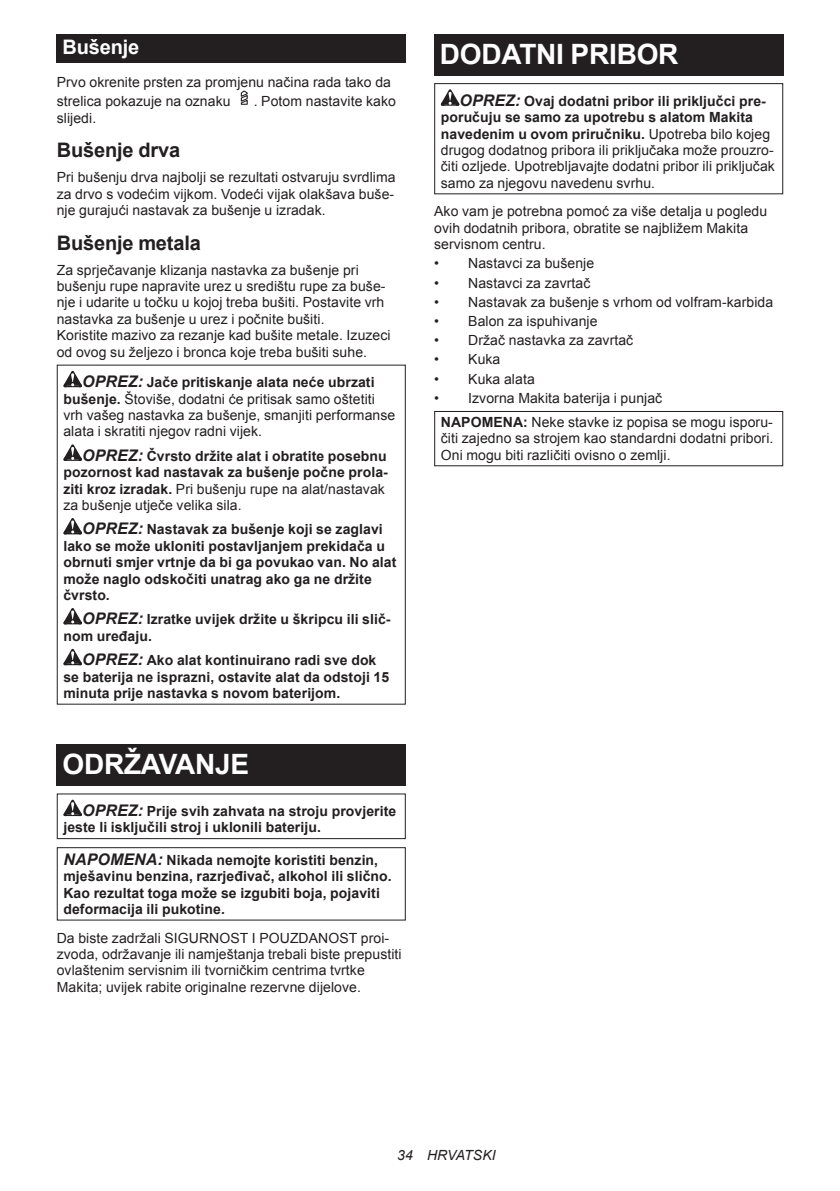
<style>
.page{position:relative;width:840px;height:1191px;background:#fff}
.page>*{position:absolute;margin:0;border:0;box-sizing:border-box;transform-origin:0 0}
.t1{font:700 28px "Arial";letter-spacing:-.01em;color:#fff}
.t2{font:700 20px "Arial";letter-spacing:-.01em;color:#231f20}
.t3{font:700 20px "Arial";letter-spacing:-.01em;color:#fff}
.t4{font:14px/16.4px "Arial";letter-spacing:.005em;color:#231f20}
.t5{font:700 14px/16.4px "Arial";letter-spacing:.005em;color:#231f20}
.t6{font:italic 14px "Arial";letter-spacing:.005em;color:#231f20}
.s1{font-weight:700;font-style:italic;font-size:16px}
.s2{font-weight:700}
.s3{font-style:italic;font-size:16px}
.s4{font-weight:400}
</style>
<div class="page">
<div style="left:57px;top:34px;width:348px;height:29px;background:#231f20"></div>
<svg style="left:240px;top:90px;width:8px;height:15px"></svg>
<svg style="left:63px;top:371px;width:19px;height:16px"></svg>
<svg style="left:63px;top:444px;width:19px;height:17px"></svg>
<svg style="left:63px;top:518px;width:19px;height:16px"></svg>
<svg style="left:63px;top:608px;width:19px;height:16px"></svg>
<svg style="left:63px;top:649px;width:19px;height:16px"></svg>
<div style="left:57px;top:744px;width:348px;height:41px;background:#231f20"></div>
<svg style="left:63px;top:799px;width:19px;height:17px"></svg>
<div style="left:57px;top:793px;width:348px;height:46px;border:1px solid #231f20"></div>
<div style="left:57px;top:847px;width:348px;height:73px;border:1px solid #231f20"></div>
<div style="left:434px;top:34px;width:348px;height:41px;background:#231f20"></div>
<svg style="left:440px;top:89px;width:19px;height:17px"></svg>
<div style="left:434px;top:83px;width:348px;height:111px;border:1px solid #231f20"></div>
<div style="left:434px;top:411px;width:348px;height:55px;border:1px solid #231f20"></div>
<h2 class="t3" style="left:62px;top:34px;width:78px">Bušenje</h2>
<p class="t4" style="left:57px;top:73px;width:335px;line-height:18.8px">Prvo okrenite prsten za promjenu načina rada tako da strelica pokazuje na oznaku</p>
<p class="t4" style="left:253px;top:93px;width:144px">. Potom nastavite kako</p>
<p class="t4" style="left:57px;top:110px;width:41px">slijedi.</p>
<h2 class="t2" style="left:57px;top:137px;width:125px">Bušenje drva</h2>
<p class="t4" style="left:57px;top:169px;width:340px;text-align:justify">Pri bušenju drva najbolji se rezultati ostvaruju svrdlima za drvo s vodećim vijkom. Vodeći vijak olakšava buše&shy;nje gurajući nastavak za bušenje u izradak.</p>
<h2 class="t2" style="left:57px;top:229px;width:146px">Bušenje metala</h2>
<p class="t4" style="left:57px;top:262px;width:335px">Za sprječavanje klizanja nastavka za bušenje pri bušenju rupe napravite urez u središtu rupe za buše&shy;nje i udarite u točku u kojoj treba bušiti. Postavite vrh nastavka za bušenje u urez i počnite bušiti.<br>Koristite mazivo za rezanje kad bušite metale. Izuzeci od ovog su željezo i bronca koje treba bušiti suhe.</p>
<p class="t4" style="left:63px;top:374px;width:333px;text-indent:19px"><span class="s1">OPREZ:</span> <span class="s2">Jače pritiskanje alata neće ubrzati bušenje.</span> Štoviše, dodatni će pritisak samo oštetiti vrh vašeg nastavka za bušenje, smanjiti performanse alata i skratiti njegov radni vijek.</p>
<p class="t5" style="left:63px;top:448px;width:326px;text-indent:19px"><span class="s3">OPREZ:</span> Čvrsto držite alat i obratite posebnu pozornost kad nastavak za bušenje počne prola&shy;ziti kroz izradak. <span class="s4">Pri bušenju rupe na alat/nastavak za bušenje utječe velika sila.</span></p>
<p class="t5" style="left:63px;top:522px;width:334px;text-indent:19px"><span class="s3">OPREZ:</span> Nastavak za bušenje koji se zaglavi lako se može ukloniti postavljanjem prekidača u obrnuti smjer vrtnje da bi ga povukao van. No alat može naglo odskočiti unatrag ako ga ne držite čvrsto.</p>
<p class="t5" style="left:63px;top:611px;width:328px;text-indent:19px"><span class="s3">OPREZ:</span> Izratke uvijek držite u škripcu ili slič&shy;nom uređaju.</p>
<p class="t5" style="left:63px;top:652px;width:327px;text-indent:19px"><span class="s3">OPREZ:</span> Ako alat kontinuirano radi sve dok se baterija ne isprazni, ostavite alat da odstoji 15 minuta prije nastavka s novom baterijom.</p>
<h1 class="t1" style="left:62px;top:745px;width:188px">ODRŽAVANJE</h1>
<p class="t5" style="left:63px;top:803px;width:334px;text-indent:19px"><span class="s3">OPREZ:</span> Prije svih zahvata na stroju provjerite jeste li isključili stroj i uklonili bateriju.</p>
<p class="t5" style="left:63px;top:852px;width:330px"><span class="s3">NAPOMENA:</span> Nikada nemojte koristiti benzin, mješavinu benzina, razrjeđivač, alkohol ili slično.<br>Kao rezultat toga može se izgubiti boja, pojaviti deformacija ili pukotine.</p>
<p class="t4" style="left:57px;top:929px;width:346px">Da biste zadržali SIGURNOST I POUZDANOST proi&shy;zvoda, održavanje ili namještanja trebali biste prepustiti ovlaštenim servisnim ili tvorničkim centrima tvrtke Makita; uvijek rabite originalne rezervne dijelove.</p>
<h1 class="t1" style="left:439px;top:35px;width:240px">DODATNI PRIBOR</h1>
<p class="t4" style="left:440px;top:93px;width:335px;text-indent:19px"><span class="s1">OPREZ:</span> <span class="s2">Ovaj dodatni pribor ili priključci pre&shy;poručuju se samo za upotrebu s alatom Makita navedenim u ovom priručniku.</span> Upotreba bilo kojeg drugog dodatnog pribora ili priključaka može prouzro&shy;čiti ozljede. Upotrebljavajte dodatni pribor ili priključak samo za njegovu navedenu svrhu.</p>
<p class="t4" style="left:434px;top:203px;width:334px">Ako vam je potrebna pomoć za više detalja u pogledu ovih dodatnih pribora, obratite se najbližem Makita servisnom centru.</p>
<p class="t4" style="left:434px;top:255px;width:161px">• Nastavci za bušenje</p>
<p class="t4" style="left:434px;top:275px;width:158px">• Nastavci za zavrtač</p>
<p class="t4" style="left:434px;top:294px;width:340px">• Nastavak za bušenje s vrhom od volfram-karbida</p>
<p class="t4" style="left:434px;top:313px;width:165px">• Balon za ispuhivanje</p>
<p class="t4" style="left:434px;top:332px;width:200px">• Držač nastavka za zavrtač</p>
<p class="t4" style="left:434px;top:351px;width:68px">• Kuka</p>
<p class="t4" style="left:434px;top:371px;width:102px">• Kuka alata</p>
<p class="t4" style="left:440px;top:386px;width:333px;line-height:23.8px;text-indent:-7px">• Izvorna Makita baterija i punjač<br><span class="s2">NAPOMENA:</span> Neke stavke iz popisa se mogu isporu-</p>
<p class="t4" style="left:440px;top:430px;width:334px">čiti zajedno sa strojem kao standardni dodatni pribori.<br>Oni mogu biti različiti ovisno o zemlji.</p>
<p class="t6" style="left:397px;top:1146px;width:100px">34 HRVATSKI</p>
</div>
